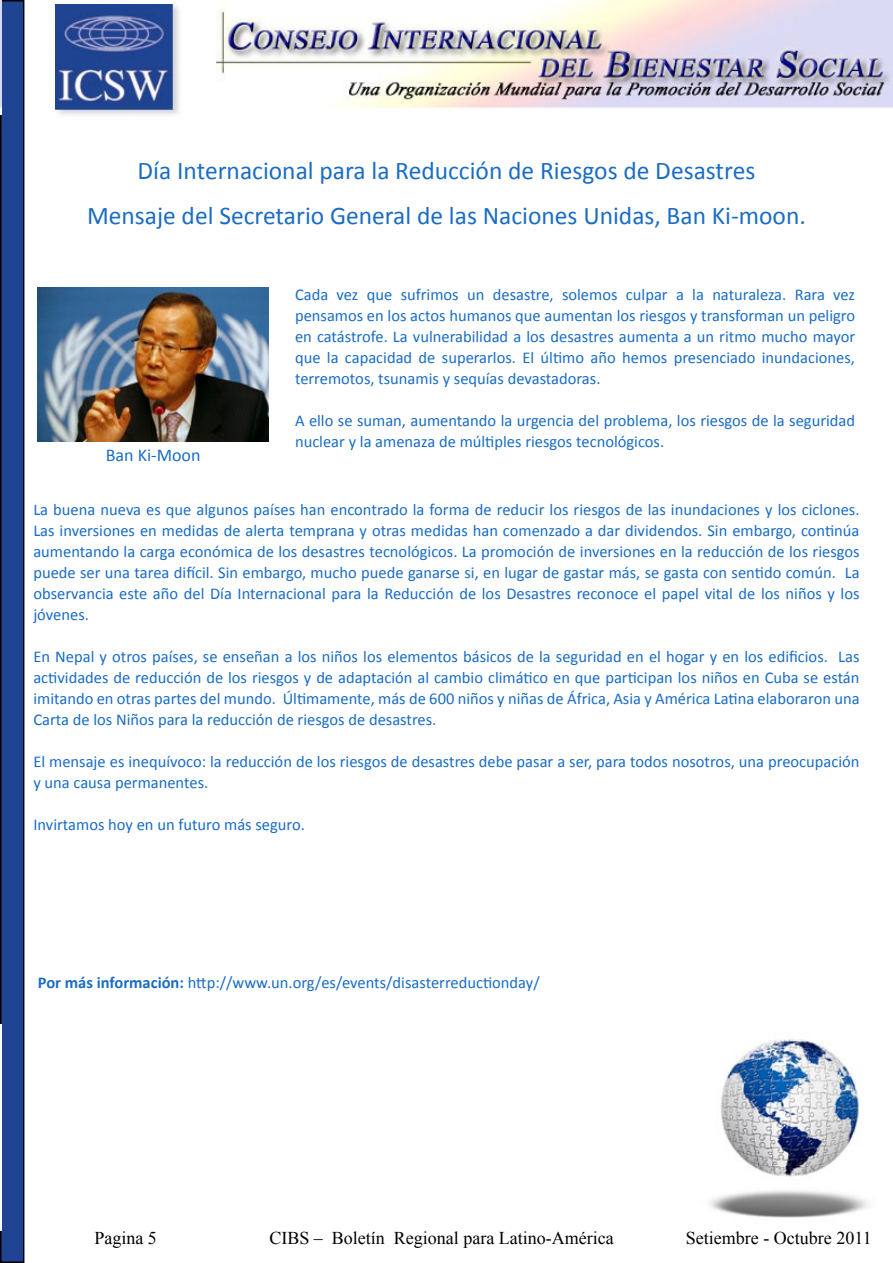
<style>
.page{position:relative;width:893px;height:1263px;background:#fff}
.page>*{position:absolute;margin:0;border:0;box-sizing:border-box;transform-origin:0 0}
.t1{font:25.5px/45px "Calibri";color:#1a6cc5;text-align:center}
.t2{font:18px "Times New Roman";color:#000}
.t3{font:18px "Calibri";color:#1a6cc5}
.t4{font:16.5px/21px "Calibri";color:#1a6cc5;text-align:justify}
.s1{font-weight:700}
</style>
<div class="page">
<img style="left:217px;top:0;width:676px;height:109px">
<img style="left:55px;top:4px;width:125px;height:111px">
<img style="left:709px;top:1039px;width:159px;height:179px">
<div style="left:1px;top:1px;width:23px;height:1261px;background:#1f4492"></div>
<div style="left:0;top:0;width:24px;height:1263px;border:2px solid #000"></div>
<img style="left:0;top:0;width:1px;height:115px">
<img style="left:0;top:1024px;width:1px;height:206px">
<img style="left:38px;top:288px;width:230px;height:154px">
<h1 class="t1" style="left:87px;top:148px;width:720px">Día Internacional para la Reducción de Riesgos de Desastres<br>Mensaje del Secretario General de las Naciones Unidas, Ban Ki-moon.</h1>
<p class="t3" style="left:106px;top:444px;width:96px">Ban Ki-Moon</p>
<p class="t4" style="left:295px;top:284px;width:562px">Cada vez que sufrimos un desastre, solemos culpar a la naturaleza. Rara vez pensamos en los actos humanos que aumentan los riesgos y transforman un peligro en catástrofe. La vulnerabilidad a los desastres aumenta a un ritmo mucho mayor que la capacidad de superarlos. El último año hemos presenciado inundaciones, terremotos, tsunamis y sequías devastadoras.</p>
<p class="t4" style="left:295px;top:410px;width:562px">A ello se suman, aumentando la urgencia del problema, los riesgos de la seguridad nuclear y la amenaza de múltiples riesgos tecnológicos.</p>
<p class="t4" style="left:33px;top:499px;width:828px">La buena nueva es que algunos países han encontrado la forma de reducir los riesgos de las inundaciones y los ciclones.<br>Las inversiones en medidas de alerta temprana y otras medidas han comenzado a dar dividendos. Sin embargo, continúa aumentando la carga económica de los desastres tecnológicos. La promoción de inversiones en la reducción de los riesgos puede ser una tarea difícil. Sin embargo, mucho puede ganarse si, en lugar de gastar más, se gasta con sentido común. La observancia este año del Día Internacional para la Reducción de los Desastres reconoce el papel vital de los niños y los jóvenes.</p>
<p class="t4" style="left:33px;top:646px;width:828px">En Nepal y otros países, se enseñan a los niños los elementos básicos de la seguridad en el hogar y en los edificios. Las actividades de reducción de los riesgos y de adaptación al cambio climático en que participan los niños en Cuba se están imitando en otras partes del mundo. Últimamente, más de 600 niños y niñas de África, Asia y América Latina elaboraron una Carta de los Niños para la reducción de riesgos de desastres.</p>
<p class="t4" style="left:33px;top:751px;width:828px">El mensaje es inequívoco: la reducción de los riesgos de desastres debe pasar a ser, para todos nosotros, una preocupación y una causa permanentes.</p>
<p class="t4" style="left:33px;top:814px;width:273px">Invirtamos hoy en un futuro más seguro.</p>
<p class="t4" style="left:38px;top:972px;width:503px"><span class="s1">Por más información:</span> http://www.un.org/es/events/disasterreductionday/</p>
<p class="t2" style="left:94px;top:1225px;width:64px">Pagina 5</p>
<p class="t2" style="left:269px;top:1225px;width:346px">CIBS – Boletín Regional para Latino-América</p>
<p class="t2" style="left:686px;top:1225px;width:187px">Setiembre - Octubre 2011</p>
</div>
